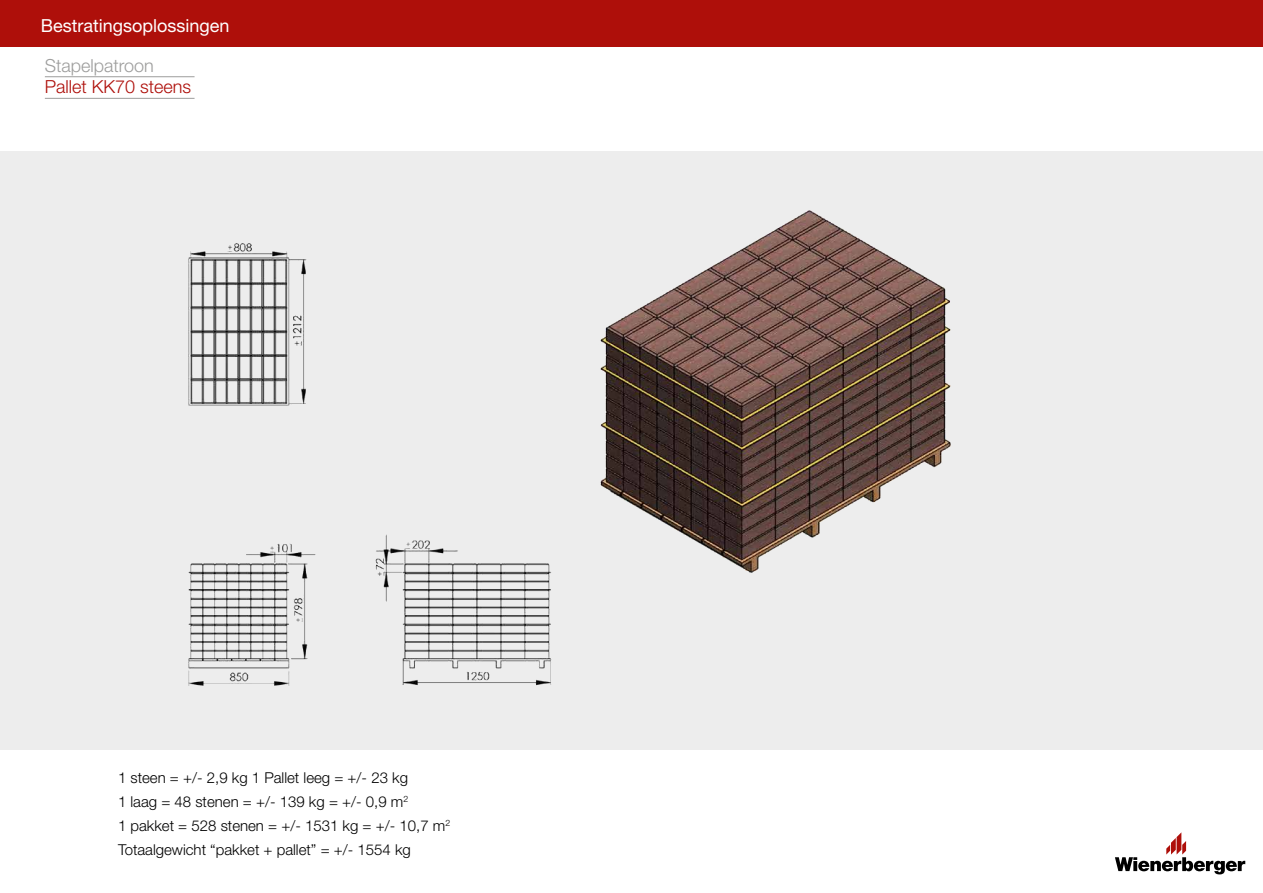
<style>
.page{position:relative;width:1263px;height:893px;background:#fff}
.page>*{position:absolute;margin:0;border:0;box-sizing:border-box;transform-origin:0 0}
.t1{font:18px "Helvetica Neue";color:#fff}
.t2{font:300 18px "Helvetica Neue";color:#ae0f0a}
.t3{font:300 18px "Helvetica Neue";color:#9d9d9c}
.t4{font:300 15px/24px "Helvetica Neue";color:#000}
</style>
<div class="page">
<div style="left:0;top:151px;width:1263px;height:598px;background:#ededed"></div>
<div style="left:0;top:0;width:1263px;height:47px;background:#ae0f0a"></div>
<hr style="left:45px;top:76px;width:150px;height:1px;background:#9d9d9c">
<hr style="left:45px;top:98px;width:150px;height:1px;background:#9d9d9c">
<svg style="left:1115px;top:832px;width:130px;height:42px"></svg>
<img style="left:188px;top:210px;width:763px;height:476px">
<p class="t1" style="left:41px;top:15px;width:190px">Bestratingsoplossingen</p>
<p class="t3" style="left:45px;top:54px;width:111px">Stapelpatroon</p>
<p class="t2" style="left:45px;top:76px;width:148px">Pallet KK70 steens</p>
<p class="t4" style="left:118px;top:765px;width:334px">1 steen = +/- 2,9 kg 1 Pallet leeg = +/- 23 kg<br>1 laag = 48 stenen = +/- 139 kg = +/- 0,9 m<sup>2<br></sup>1 pakket = 528 stenen = +/- 1531 kg = +/- 10,7 m<sup>2<br></sup>Totaalgewicht “pakket + pallet” = +/- 1554 kg</p>
</div>
